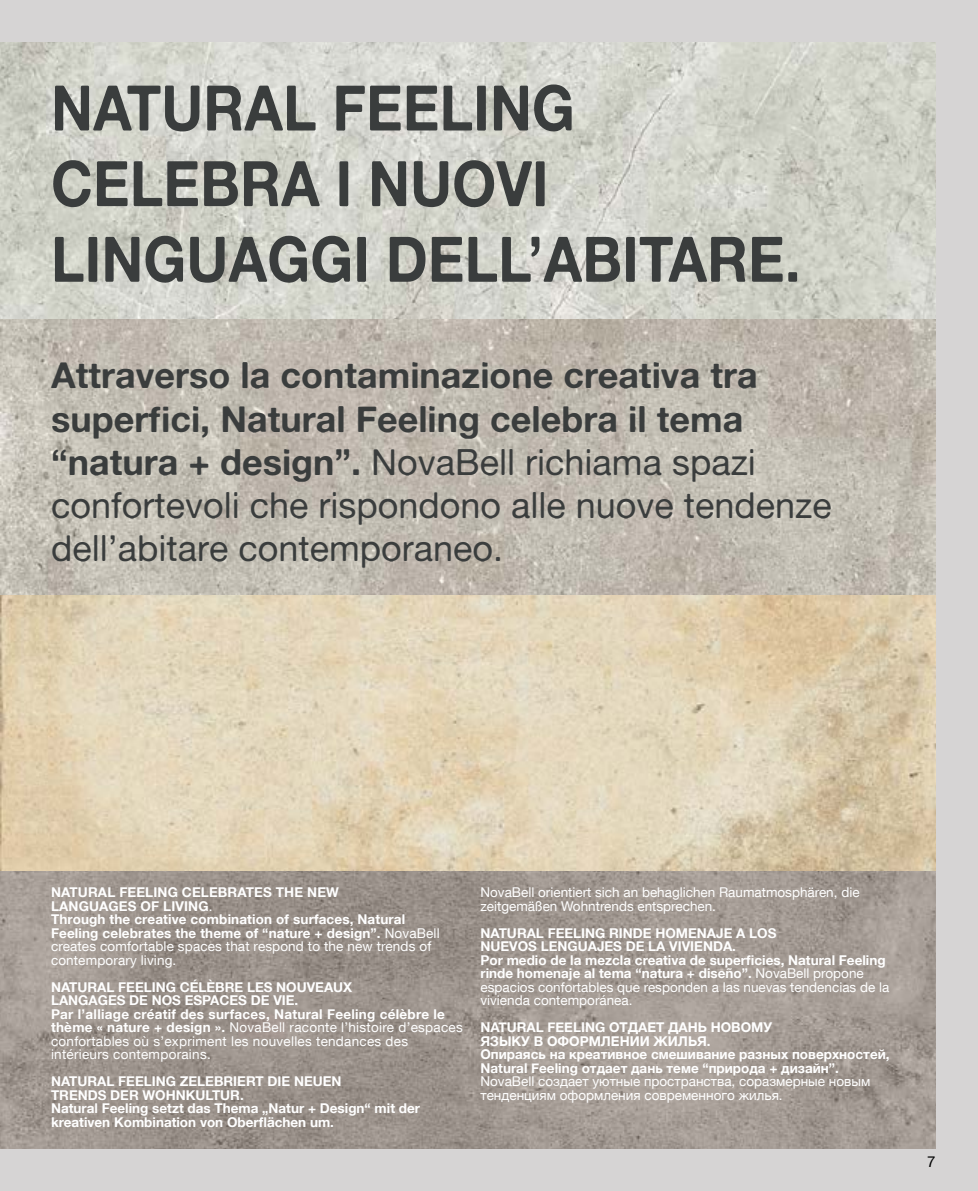
<style>
.page{position:relative;width:978px;height:1191px;background:#d6d4d4}
.page>*{position:absolute;margin:0;border:0;box-sizing:border-box;transform-origin:0 0}
.t1{font:63px/75.6px "Alte Haas Grotesk Bold";color:#3a3d3d;scale:.9 1}
.t2{font:36px/43.2px "Alte Haas Grotesk";color:#3a3d3d}
.t3{font:36px/43.2px "Alte Haas Grotesk Bold";color:#3a3d3d}
.t4{font:15px "Helvetica Neue LT Com";color:#000}
.t5{font:700 13.5px/13.5px "Helvetica Neue LT Com";color:#fff}
.t6{font:700 13.5px/13.5px "Helvetica Neue";color:#fff}
.t7{font:13.5px/13.5px "Helvetica Neue";color:#fff}
.t8{font:13.5px/13.5px "Helvetica Neue LT Com";color:#fff}
.s1{font-family:"Alte Haas Grotesk Bold"}
.s2{font-weight:400}
</style>
<div class="page">
<img style="left:0;top:43px;width:935px;height:1105px">
<h1 class="t1" style="left:51px;top:69px;width:834px">NATURAL FEELING<br>CELEBRA I NUOVI<br>LINGUAGGI DELL’ABITARE.</h1>
<h2 class="t3" style="left:51px;top:353px;width:708px">Attraverso la contaminazione creativa tra superfici, Natural Feeling celebra il tema</h2>
<h2 class="t2" style="left:51px;top:440px;width:782px"><span class="s1">“natura + design”.</span> NovaBell richiama spazi confortevoli che rispondono alle nuove tendenze dell’abitare contemporaneo.</h2>
<p class="t5" style="left:51px;top:885px;width:390px">NATURAL FEELING CELEBRATES THE NEW<br>LANGUAGES OF LIVING<span class="s2">.<br></span>Through the creative combination of surfaces, Natural Feeling celebrates the theme of “nature + design”. <span class="s2">NovaBell creates comfortable spaces that respond to the new trends of contemporary living.</span></p>
<p class="t5" style="left:51px;top:979px;width:413px">NATURAL FEELING CÉLÈBRE LES NOUVEAUX<br>LANGAGES DE NOS ESPACES DE VIE.<br>Par l’alliage créatif des surfaces, Natural Feeling célèbre le thème « nature + design ». <span class="s2">NovaBell raconte l’histoire d’espaces confortables où s’expriment les nouvelles tendances des intérieurs contemporains.</span></p>
<p class="t5" style="left:51px;top:1074px;width:371px">NATURAL FEELING ZELEBRIERT DIE NEUEN<br>TRENDS DER WOHNKULTUR.<br>Natural Feeling setzt das Thema „Natur + Design“ mit der kreativen Kombination von Oberflächen um.</p>
<p class="t8" style="left:480px;top:885px;width:381px">NovaBell orientiert sich an behaglichen Raumatmosphären, die zeitgemäßen Wohntrends entsprechen.</p>
<p class="t5" style="left:480px;top:925px;width:410px">NATURAL FEELING RINDE HOMENAJE A LOS<br>NUEVOS LENGUAJES DE LA VIVIENDA.<br>Por medio de la mezcla creativa de superficies, Natural Feeling rinde homenaje al tema “natura + diseño”. <span class="s2">NovaBell propone espacios confortables que responden a las nuevas tendencias de la vivienda contemporánea.</span></p>
<p class="t6" style="left:480px;top:1020px;width:411px">NATURAL FEELING ОТДАЕТ ДАНЬ НОВОМУ<br>ЯЗЫКУ В ОФОРМЛЕНИИ ЖИЛЬЯ.<br>Опираясь на креативное смешивание разных поверхностей, Natural Feeling отдает дань теме “природа + дизайн”.</p>
<p class="t7" style="left:480px;top:1075px;width:391px">NovaBell создает уютные пространства, соразмерные новым тенденциям оформления современного жилья.</p>
<p class="t4" style="left:927px;top:1152px;width:10px">7</p>
</div>
